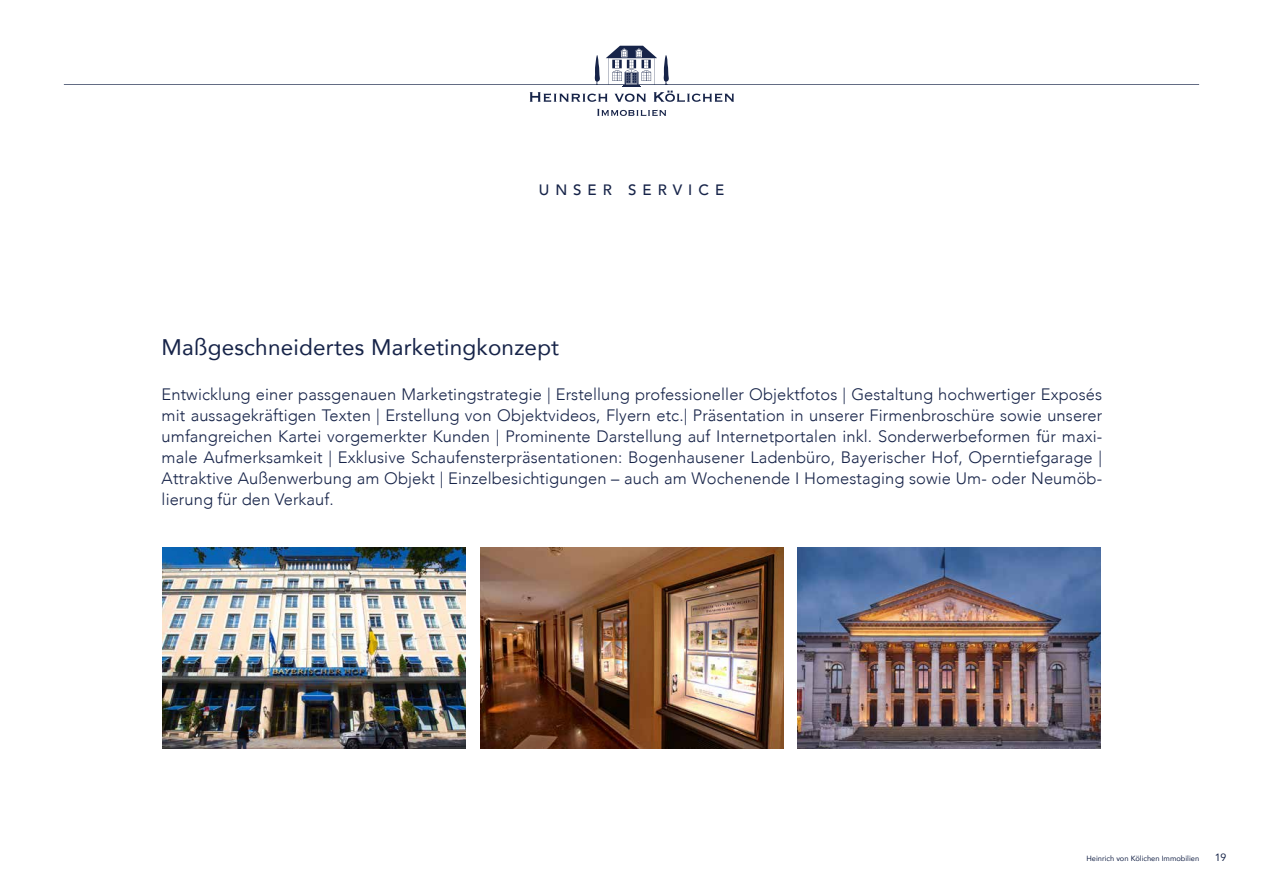
<style>
.page{position:relative;width:1263px;height:893px;background:#fff}
.page>*{position:absolute;margin:0;border:0;box-sizing:border-box;transform-origin:0 0}
.t1{font:22.5px "Avenir";letter-spacing:.01em;color:#172449}
.t2{font:300 16.5px/21px "Avenir";letter-spacing:.005em;color:#172449;text-align:justify}
.t3{font:500 15px "Avenir";letter-spacing:.4em;color:#172449}
.t4{font:10.5px "Avenir";color:#172449}
.t5{font:7.5px "Avenir";color:#172449}
</style>
<div class="page">
<img style="left:163px;top:547px;width:302px;height:201px">
<img style="left:480px;top:547px;width:303px;height:201px">
<img style="left:797px;top:547px;width:303px;height:201px">
<svg style="left:64px;top:46px;width:1135px;height:56px"></svg>
<svg style="left:597px;top:109px;width:69px;height:7px"></svg>
<p class="t3" style="left:539px;top:177px;width:187px">UNSER SERVICE</p>
<h1 class="t1" style="left:162px;top:330px;width:399px">Maßgeschneidertes Marketingkonzept</h1>
<p class="t2" style="left:162px;top:384px;width:942px">Entwicklung einer passgenauen Marketingstrategie | Erstellung professioneller Objektfotos | Gestaltung hochwertiger Exposés mit aussagekräftigen Texten | Erstellung von Objektvideos, Flyern etc.| Präsentation in unserer Firmenbroschüre sowie unserer umfangreichen Kartei vorgemerkter Kunden | Prominente Darstellung auf Internetportalen inkl. Sonderwerbeformen für maxi&shy;male Aufmerksamkeit | Exklusive Schaufensterpräsentationen: Bogenhausener Ladenbüro, Bayerischer Hof, Operntiefgarage | Attraktive Außenwerbung am Objekt | Einzelbesichtigungen – auch am Wochenende I Homestaging sowie Um- oder Neumöb&shy;lierung für den Verkauf.</p>
<p class="t5" style="left:1086px;top:852px;width:114px">Heinrich von Kölichen Immobilien</p>
<p class="t4" style="left:1215px;top:849px;width:13px">19</p>
</div>
